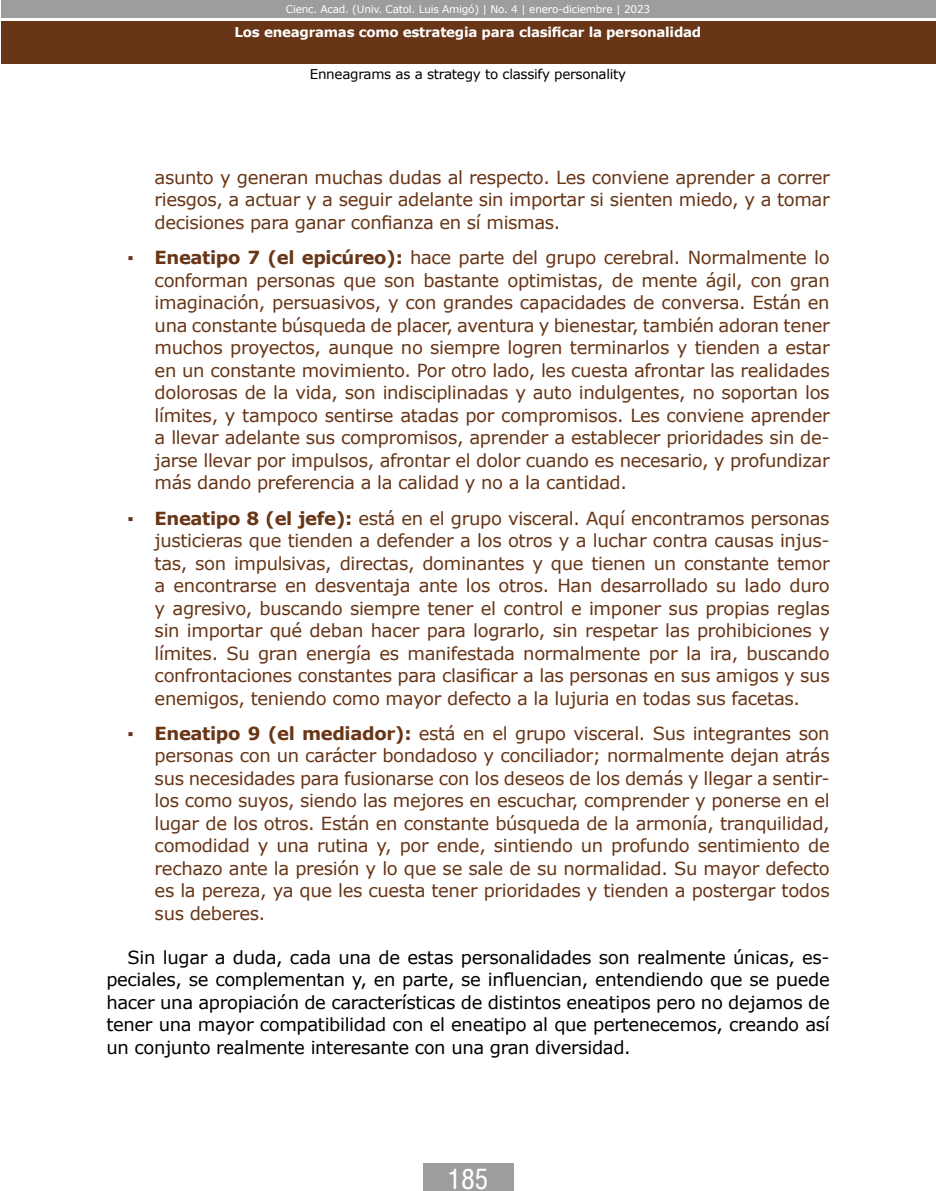
<style>
.page{position:relative;width:936px;height:1191px;background:#fff}
.page>*{position:absolute;margin:0;border:0;box-sizing:border-box;transform-origin:0 0}
.t1{font:27px "Arena Condensed";color:#fff}
.t2{font:18px/22.5px "Verdana";letter-spacing:-.02em;color:#683516;text-align:justify}
.t3{font:18px/22.5px "Verdana";letter-spacing:-.02em;color:#000;text-align:justify}
.t4{font:700 13.5px "Verdana";letter-spacing:-.02em;color:#fff}
.t5{font:13.5px "Verdana";letter-spacing:-.02em;color:#000}
.t6{font:10.5px "Verdana";letter-spacing:-.02em;color:#fff}
.s1{font-weight:700}
</style>
<div class="page">
<div style="left:1px;top:21px;width:934px;height:43px;background:#683516"></div>
<div style="left:1px;top:0;width:934px;height:18px;background:#9d9d9c"></div>
<div style="left:423px;top:1163px;width:90px;height:28px;background:#9d9d9c"></div>
<p class="t6" style="left:286px;top:2px;width:366px">Cienc. Acad. (Univ. Catol. Luis Amigó) | No. 4 | enero-diciembre | 2023</p>
<p class="t4" style="left:234px;top:22px;width:468px">Los eneagramas como estrategia para clasificar la personalidad</p>
<p class="t5" style="left:310px;top:65px;width:318px">Enneagrams as a strategy to classify personality</p>
<p class="t2" style="left:155px;top:166px;width:676px">asunto y generan muchas dudas al respecto. Les conviene aprender a correr riesgos, a actuar y a seguir adelante sin importar si sienten miedo, y a tomar decisiones para ganar confianza en sí mismas.</p>
<p class="t2" style="left:155px;top:246px;width:676px;text-indent:-27px">▪ <span class="s1">Eneatipo 7 (el epicúreo):</span> hace parte del grupo cerebral. Normalmente lo conforman personas que son bastante optimistas, de mente ágil, con gran imaginación, persuasivos, y con grandes capacidades de conversa. Están en una constante búsqueda de placer, aventura y bienestar, también adoran tener muchos proyectos, aunque no siempre logren terminarlos y tienden a estar en un constante movimiento. Por otro lado, les cuesta afrontar las realidades dolorosas de la vida, son indisciplinadas y auto indulgentes, no soportan los límites, y tampoco sentirse atadas por compromisos. Les conviene aprender a llevar adelante sus compromisos, aprender a establecer prioridades sin de&shy;jarse llevar por impulsos, afrontar el dolor cuando es necesario, y profundizar más dando preferencia a la calidad y no a la cantidad.</p>
<p class="t2" style="left:155px;top:506px;width:676px;text-indent:-27px">▪ <span class="s1">Eneatipo 8 (el jefe):</span> está en el grupo visceral. Aquí encontramos personas justicieras que tienden a defender a los otros y a luchar contra causas injus&shy;tas, son impulsivas, directas, dominantes y que tienen un constante temor a encontrarse en desventaja ante los otros. Han desarrollado su lado duro y agresivo, buscando siempre tener el control e imponer sus propias reglas sin importar qué deban hacer para lograrlo, sin respetar las prohibiciones y límites. Su gran energía es manifestada normalmente por la ira, buscando confrontaciones constantes para clasificar a las personas en sus amigos y sus enemigos, teniendo como mayor defecto a la lujuria en todas sus facetas.</p>
<p class="t2" style="left:155px;top:722px;width:676px;text-indent:-27px">▪ <span class="s1">Eneatipo 9 (el mediador):</span> está en el grupo visceral. Sus integrantes son personas con un carácter bondadoso y conciliador; normalmente dejan atrás sus necesidades para fusionarse con los deseos de los demás y llegar a sentir&shy;los como suyos, siendo las mejores en escuchar, comprender y ponerse en el lugar de los otros. Están en constante búsqueda de la armonía, tranquilidad, comodidad y una rutina y, por ende, sintiendo un profundo sentimiento de rechazo ante la presión y lo que se sale de su normalidad. Su mayor defecto es la pereza, ya que les cuesta tener prioridades y tienden a postergar todos sus deberes.</p>
<p class="t3" style="left:106px;top:945px;width:725px;text-indent:21px">Sin lugar a duda, cada una de estas personalidades son realmente únicas, es&shy;peciales, se complementan y, en parte, se influencian, entendiendo que se puede hacer una apropiación de características de distintos eneatipos pero no dejamos de tener una mayor compatibilidad con el eneatipo al que pertenecemos, creando así un conjunto realmente interesante con una gran diversidad.</p>
<h1 class="t1" style="left:447px;top:1163px;width:42px">185</h1>
</div>
